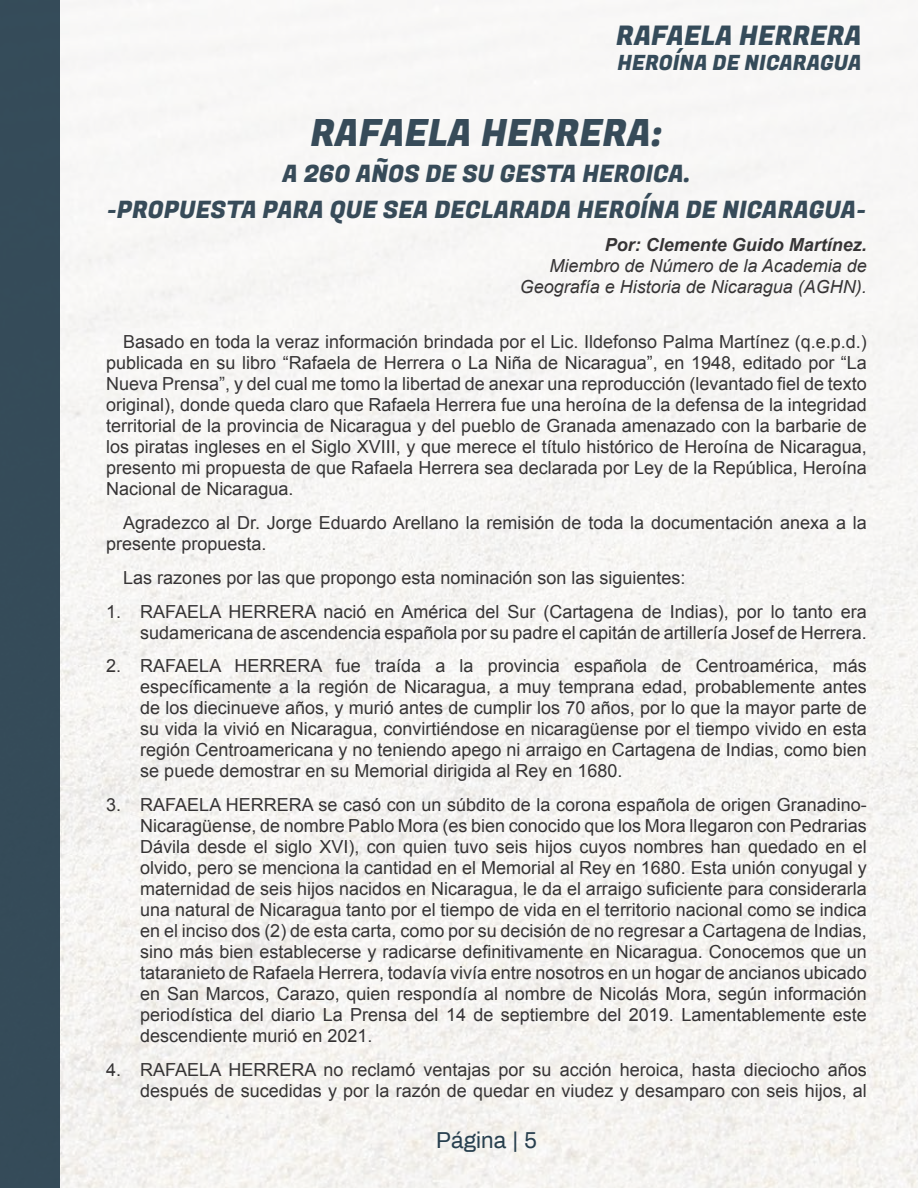
<style>
.page{position:relative;width:918px;height:1188px;background:#fff}
.page>*{position:absolute;margin:0;border:0;box-sizing:border-box;transform-origin:0 0}
.t1{font:37.5px "Fugaz One";color:#374b59}
.t2{font:27px "Fugaz One";color:#354b5a}
.t3{font:24px/36px "Fugaz One";color:#374b59;text-align:center}
.t4{font:22.5px "Archivo";color:#273f4e}
.t5{font:21px "Fugaz One";color:#354b5a}
.t6{font:18px/21px "Arial";color:#363435;text-align:justify}
.t7{font:italic 18px/21px "Arial";color:#363435;text-align:right}
.t8{font:italic 700 18px "Arial";color:#363435}
</style>
<div class="page">
<img style="left:60px;top:0;width:858px;height:1188px">
<div style="left:0;top:0;width:60px;height:1188px;background:#354b59"></div>
<h2 class="t2" style="left:616px;top:16px;width:247px">RAFAELA HERRERA</h2>
<p class="t5" style="left:618px;top:48px;width:246px">HEROÍNA DE NICARAGUA</p>
<h1 class="t1" style="left:310px;top:106px;width:354px">RAFAELA HERRERA:</h1>
<h3 class="t3" style="left:107px;top:156px;width:761px">A 260 AÑOS DE SU GESTA HEROICA.<br>-PROPUESTA PARA QUE SEA DECLARADA HEROÍNA DE NICARAGUA-</h3>
<p class="t8" style="left:605px;top:233px;width:264px">Por: Clemente Guido Martínez.</p>
<p class="t7" style="left:520px;top:256px;width:349px">Miembro de Número de la Academia de<br>Geografía e Historia de Nicaragua (AGHN).</p>
<p class="t6" style="left:106px;top:331px;width:762px;text-indent:17px">Basado en toda la veraz información brindada por el Lic. Ildefonso Palma Martínez (q.e.p.d.) publicada en su libro “Rafaela de Herrera o La Niña de Nicaragua”, en 1948, editado por “La Nueva Prensa”, y del cual me tomo la libertad de anexar una reproducción (levantado fiel de texto original), donde queda claro que Rafaela Herrera fue una heroína de la defensa de la integridad territorial de la provincia de Nicaragua y del pueblo de Granada amenazado con la barbarie de los piratas ingleses en el Siglo XVIII, y que merece el título histórico de Heroína de Nicaragua, presento mi propuesta de que Rafaela Herrera sea declarada por Ley de la República, Heroína Nacional de Nicaragua.</p>
<p class="t6" style="left:106px;top:512px;width:762px;text-indent:17px">Agradezco al Dr. Jorge Eduardo Arellano la remisión de toda la documentación anexa a la presente propuesta.</p>
<p class="t6" style="left:123px;top:567px;width:564px">Las razones por las que propongo esta nominación son las siguientes:</p>
<p class="t6" style="left:106px;top:601px;width:762px;text-align:right">1. RAFAELA HERRERA nació en América del Sur (Cartagena de Indias), por lo tanto era sudamericana de ascendencia española por su padre el capitán de artillería Josef de Herrera.</p>
<p class="t6" style="left:140px;top:655px;width:728px;text-indent:-34px">2. RAFAELA HERRERA fue traída a la provincia española de Centroamérica, más específicamente a la región de Nicaragua, a muy temprana edad, probablemente antes de los diecinueve años, y murió antes de cumplir los 70 años, por lo que la mayor parte de su vida la vivió en Nicaragua, convirtiéndose en nicaragüense por el tiempo vivido en esta región Centroamericana y no teniendo apego ni arraigo en Cartagena de Indias, como bien se puede demostrar en su Memorial dirigida al Rey en 1680.</p>
<p class="t6" style="left:140px;top:794px;width:728px;text-indent:-34px">3. RAFAELA HERRERA se casó con un súbdito de la corona española de origen Granadino-Nicaragüense, de nombre Pablo Mora (es bien conocido que los Mora llegaron con Pedrarias Dávila desde el siglo XVI), con quien tuvo seis hijos cuyos nombres han quedado en el olvido, pero se menciona la cantidad en el Memorial al Rey en 1680. Esta unión conyugal y maternidad de seis hijos nacidos en Nicaragua, le da el arraigo suficiente para considerarla una natural de Nicaragua tanto por el tiempo de vida en el territorio nacional como se indica en el inciso dos (2) de esta carta, como por su decisión de no regresar a Cartagena de Indias, sino más bien establecerse y radicarse definitivamente en Nicaragua. Conocemos que un tataranieto de Rafaela Herrera, todavía vivía entre nosotros en un hogar de ancianos ubicado en San Marcos, Carazo, quien respondía al nombre de Nicolás Mora, según información periodística del diario La Prensa del 14 de septiembre del 2019. Lamentablemente este descendiente murió en 2021.</p>
<p class="t6" style="left:106px;top:1059px;width:762px;text-align:right">4. RAFAELA HERRERA no reclamó ventajas por su acción heroica, hasta dieciocho años después de sucedidas y por la razón de quedar en viudez y desamparo con seis hijos, al</p>
<p class="t4" style="left:436px;top:1125px;width:102px">Página | 5</p>
</div>
